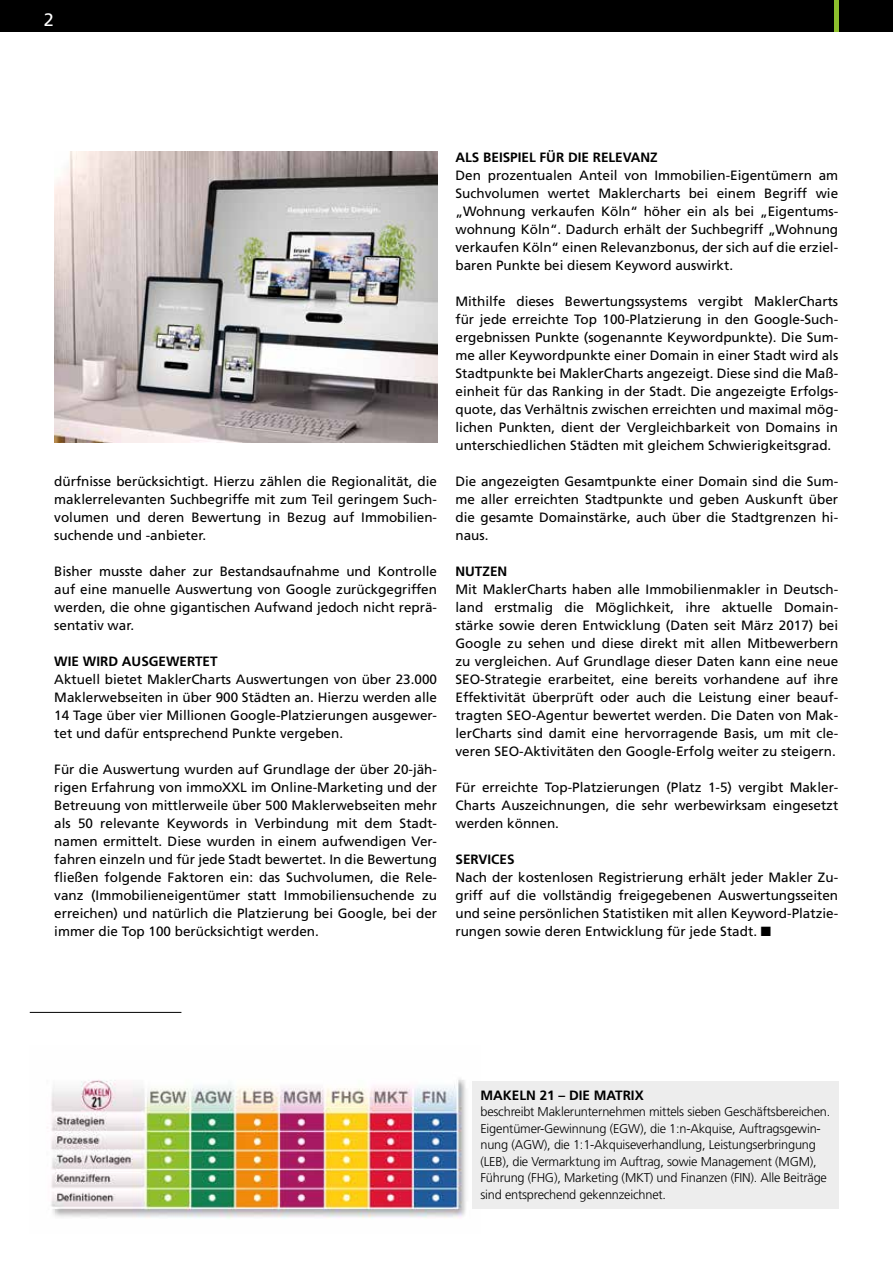
<style>
.page{position:relative;width:893px;height:1263px;background:#fff}
.page>*{position:absolute;margin:0;border:0;box-sizing:border-box;transform-origin:0 0}
.t1{font:18px "Frutiger LT Pro";color:#fff}
.t2{font:13.5px/18px "Frutiger LT Pro";color:#000;text-align:justify}
.t3{font:700 13.5px "Frutiger LT Pro";color:#000}
.t4{font:300 12.75px/16.5px "Frutiger LT Pro";letter-spacing:-.015em;color:#000}
</style>
<div class="page">
<div style="left:0;top:0;width:893px;height:31px;background:#000"></div>
<img style="left:51px;top:1078px;width:429px;height:141px">
<div style="left:472px;top:1081px;width:366px;height:127px;background:#ededed"></div>
<hr style="left:30px;top:1012px;width:151px;height:1px;background:#000">
<hr style="left:834px;top:0;width:4px;height:31px;background:#8ebf2d">
<img style="left:54px;top:152px;width:383px;height:290px">
<h1 class="t1" style="left:44px;top:9px;width:12px">2</h1>
<p class="t2" style="left:54px;top:472px;width:384px">dürfnisse berücksichtigt. Hierzu zählen die Regionalität, die maklerrelevanten Suchbegriffe mit zum Teil geringem Such&shy;volumen und deren Bewertung in Bezug auf Immobilien&shy;suchende und -anbieter.</p>
<p class="t2" style="left:54px;top:562px;width:384px">Bisher musste daher zur Bestandsaufnahme und Kontrolle auf eine manuelle Auswertung von Google zurückgegriffen werden, die ohne gigantischen Aufwand jedoch nicht reprä&shy;sentativ war.</p>
<p class="t3" style="left:54px;top:653px;width:165px">WIE WIRD AUSGEWERTET</p>
<p class="t2" style="left:54px;top:670px;width:384px">Aktuell bietet MaklerCharts Auswertungen von über 23.000<br>Maklerwebseiten in über 900 Städten an. Hierzu werden alle 14 Tage über vier Millionen Google-Platzierungen ausgewer&shy;tet und dafür entsprechend Punkte vergeben.</p>
<p class="t2" style="left:54px;top:760px;width:384px">Für die Auswertung wurden auf Grundlage der über 20-jäh&shy;rigen Erfahrung von immoXXL im Online-Marketing und der Betreuung von mittlerweile über 500 Maklerwebseiten mehr als 50 relevante Keywords in Verbindung mit dem Stadt&shy;namen ermittelt. Diese wurden in einem aufwendigen Ver&shy;fahren einzeln und für jede Stadt bewertet. In die Bewertung fließen folgende Faktoren ein: das Suchvolumen, die Rele&shy;vanz (Immobilieneigentümer statt Immobiliensuchende zu erreichen) und natürlich die Platzierung bei Google, bei der immer die Top 100 berücksichtigt werden.</p>
<p class="t3" style="left:455px;top:149px;width:204px">ALS BEISPIEL FÜR DIE RELEVANZ</p>
<p class="t2" style="left:455px;top:166px;width:384px">Den prozentualen Anteil von Immobilien-Eigentümern am Suchvolumen wertet Maklercharts bei einem Begriff wie „Wohnung verkaufen Köln“ höher ein als bei „Eigentums&shy;wohnung Köln“. Dadurch erhält der Suchbegriff „Wohnung verkaufen Köln“ einen Relevanzbonus, der sich auf die erziel&shy;baren Punkte bei diesem Keyword auswirkt.</p>
<p class="t2" style="left:455px;top:292px;width:384px">Mithilfe dieses Bewertungssystems vergibt MaklerCharts für jede erreichte Top 100-Platzierung in den Google-Such&shy;ergebnissen Punkte (sogenannte Keywordpunkte). Die Sum&shy;me aller Keywordpunkte einer Domain in einer Stadt wird als Stadtpunkte bei MaklerCharts angezeigt. Diese sind die Maß&shy;einheit für das Ranking in der Stadt. Die angezeigte Erfolgs&shy;quote, das Verhältnis zwischen erreichten und maximal mög&shy;lichen Punkten, dient der Vergleichbarkeit von Domains in unterschiedlichen Städten mit gleichem Schwierigkeitsgrad.</p>
<p class="t2" style="left:455px;top:472px;width:384px">Die angezeigten Gesamtpunkte einer Domain sind die Sum&shy;me aller erreichten Stadtpunkte und geben Auskunft über die gesamte Domainstärke, auch über die Stadtgrenzen hi&shy;naus.</p>
<p class="t3" style="left:455px;top:563px;width:53px">NUTZEN</p>
<p class="t2" style="left:455px;top:580px;width:384px">Mit MaklerCharts haben alle Immobilienmakler in Deutsch&shy;land erstmalig die Möglichkeit, ihre aktuelle Domain&shy;stärke sowie deren Entwicklung (Daten seit März 2017) bei Google zu sehen und diese direkt mit allen Mitbewerbern zu vergleichen. Auf Grundlage dieser Daten kann eine neue SEO-Strategie erarbeitet, eine bereits vorhandene auf ihre Effektivität überprüft oder auch die Leistung einer beauf&shy;tragten SEO-Agentur bewertet werden. Die Daten von Mak&shy;lerCharts sind damit eine hervorragende Basis, um mit cle&shy;veren SEO-Aktivitäten den Google-Erfolg weiter zu steigern.</p>
<p class="t2" style="left:455px;top:778px;width:384px">Für erreichte Top-Platzierungen (Platz 1-5) vergibt Makler-Charts Auszeichnungen, die sehr werbewirksam eingesetzt werden können.</p>
<p class="t3" style="left:455px;top:851px;width:61px">SERVICES</p>
<p class="t2" style="left:455px;top:868px;width:384px">Nach der kostenlosen Registrierung erhält jeder Makler Zu&shy;griff auf die vollständig freigegebenen Auswertungsseiten und seine persönlichen Statistiken mit allen Keyword-Platzie&shy;rungen sowie deren Entwicklung für jede Stadt. ■</p>
<p class="t3" style="left:480px;top:1087px;width:165px">MAKELN 21 – DIE MATRIX</p>
<p class="t4" style="left:480px;top:1104px;width:351px">beschreibt Maklerunternehmen mittels sieben Geschäftsbereichen.<br>Eigentümer-Gewinnung (EGW), die 1:n-Akquise, Auftragsgewin&shy;nung (AGW), die 1:1-Akquiseverhandlung, Leistungserbringung (LEB), die Vermarktung im Auftrag, sowie Management (MGM), Führung (FHG), Marketing (MKT) und Finanzen (FIN). Alle Beiträge sind entsprechend gekennzeichnet.</p>
</div>
